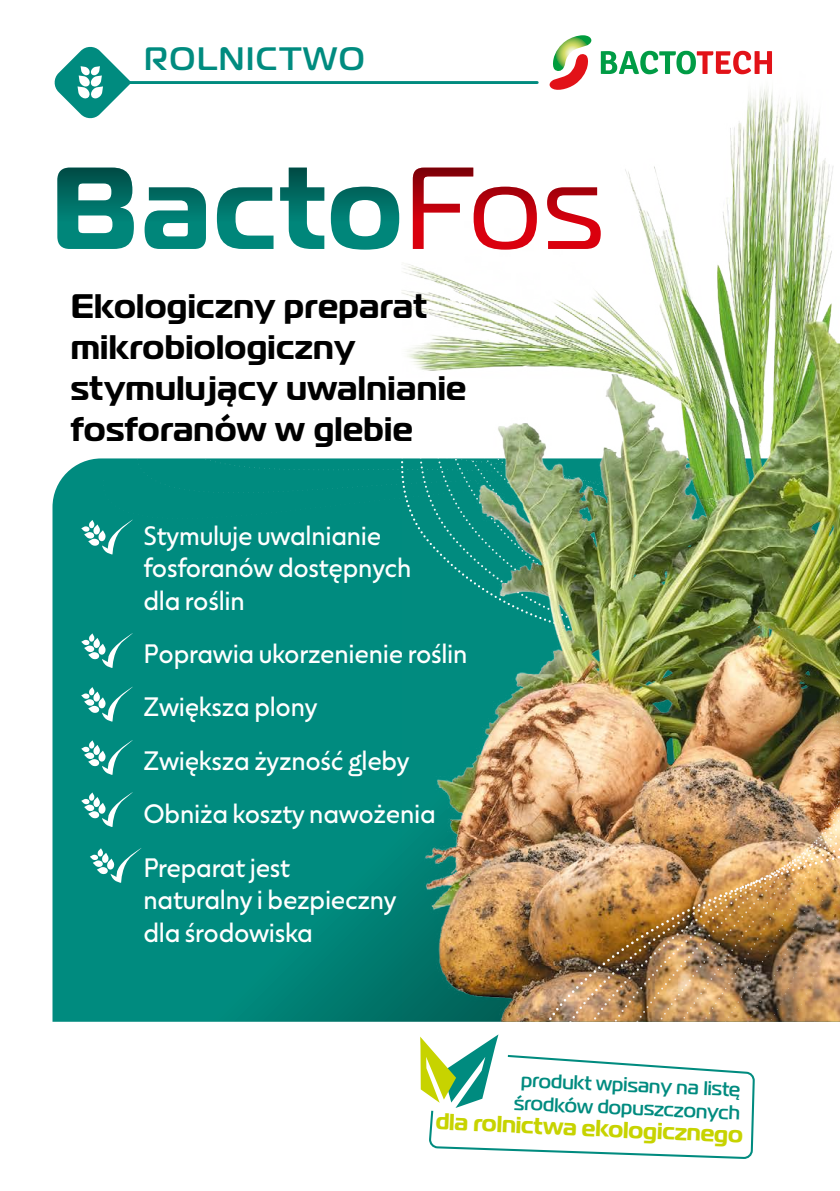
<style>
.page{position:relative;width:840px;height:1191px;background:#fff}
.page>*{position:absolute;margin:0;border:0;box-sizing:border-box;transform-origin:0 0}
.t1{font:700 116.2px "Magistral";letter-spacing:.025em;color:#008b7f}
.t2{font:700 34px/40.8px "Magistral";letter-spacing:.01em;color:#000}
.t3{font:500 32.4px "Magistral";letter-spacing:.05em;color:#008b7f}
.t4{font:300 27px/53.4px "Sigmund PRO";letter-spacing:-.01em;color:#fff}
.t5{font:700 23.2px "Magistral";color:#c7d300}
.t6{font:500 19.8px/23px "Magistral";color:#008b7f;text-align:center}
.s1{font-weight:400;color:#e3000f}
</style>
<div class="page">
<div style="left:52px;top:458px;width:349px;height:563px;background:#008b7f"></div>
<svg style="left:81px;top:519px;width:22px;height:35px"></svg>
<svg style="left:81px;top:632px;width:53px;height:36px"></svg>
<svg style="left:81px;top:686px;width:53px;height:35px"></svg>
<svg style="left:81px;top:739px;width:53px;height:36px"></svg>
<svg style="left:81px;top:791px;width:53px;height:36px"></svg>
<svg style="left:90px;top:847px;width:52px;height:35px"></svg>
<svg style="left:103px;top:480px;width:33px;height:85px;background:#0f9186"></svg>
<div style="left:136px;top:458px;width:66px;height:107px;background:#008b7f"></div>
<div style="left:169px;top:458px;width:33px;height:106px;background:#008b7f"></div>
<div style="left:202px;top:458px;width:33px;height:119px;background:#008b7f"></div>
<div style="left:235px;top:458px;width:33px;height:142px;background:#008b7f"></div>
<div style="left:268px;top:458px;width:32px;height:163px;background:#008b7f"></div>
<div style="left:300px;top:458px;width:33px;height:178px;background:#008b7f"></div>
<div style="left:333px;top:458px;width:33px;height:189px;background:#008b7f"></div>
<div style="left:366px;top:458px;width:33px;height:196px;background:#008b7f"></div>
<img style="left:401px;top:67px;width:438px;height:954px">
<img style="left:580px;top:488px;width:259px;height:191px">
<img style="left:594px;top:508px;width:245px;height:149px">
<img style="left:597px;top:530px;width:242px;height:106px">
<img style="left:600px;top:552px;width:239px;height:63px">
<img style="left:603px;top:574px;width:236px;height:20px">
<img style="left:603px;top:594px;width:236px;height:21px">
<img style="left:600px;top:615px;width:239px;height:21px">
<img style="left:597px;top:636px;width:242px;height:21px">
<img style="left:589px;top:657px;width:250px;height:22px">
<img style="left:579px;top:679px;width:260px;height:22px">
<img style="left:567px;top:701px;width:272px;height:19px">
<img style="left:550px;top:720px;width:289px;height:22px">
<img style="left:534px;top:742px;width:305px;height:22px">
<img style="left:518px;top:764px;width:321px;height:257px">
<hr style="left:90px;top:81px;width:447px;height:3px;background:#008b7f">
<svg style="left:547px;top:35px;width:46px;height:57px"></svg>
<svg style="left:600px;top:51px;width:171px;height:23px"></svg>
<svg style="left:57px;top:168px;width:76px;height:54px"></svg>
<svg style="left:146px;top:187px;width:60px;height:35px"></svg>
<svg style="left:217px;top:187px;width:56px;height:35px"></svg>
<svg style="left:280px;top:168px;width:44px;height:54px"></svg>
<svg style="left:331px;top:187px;width:68px;height:35px"></svg>
<svg style="left:412px;top:168px;width:124px;height:82px"></svg>
<svg style="left:547px;top:187px;width:53px;height:62px"></svg>
<svg style="left:54px;top:46px;width:76px;height:73px"></svg>
<svg style="left:420px;top:1034px;width:333px;height:124px"></svg>
<p class="t3" style="left:144px;top:39px;width:222px">ROLNICTWO</p>
<h1 class="t1" style="left:51px;top:132px;width:554px">Bacto<span class="s1">Fos</span></h1>
<p class="t2" style="left:71px;top:286px;width:397px">Ekologiczny preparat mikrobiologiczny stymulujący uwalnianie fosforanów w glebie</p>
<p class="t4" style="left:143px;top:518px;width:269px;line-height:32.4px">Stymuluje uwalnianie fosforanów dostępnych dla roślin</p>
<p class="t4" style="left:143px;top:626px;width:325px">Poprawia ukorzenienie roślin<br>Zwiększa plony<br>Zwiększa żyzność gleby<br>Obniża koszty nawożenia<br>Preparat jest</p>
<p class="t4" style="left:143px;top:882px;width:254px;line-height:32.4px">naturalny i bezpieczny dla środowiska</p>
<p class="t6" style="left:515px;top:1069px;width:228px;rotate:2deg">produkt wpisany na listę środków dopuszczonych</p>
<p class="t5" style="left:436px;top:1107px;width:309px;rotate:2deg">dla rolnictwa ekologicznego</p>
</div>
